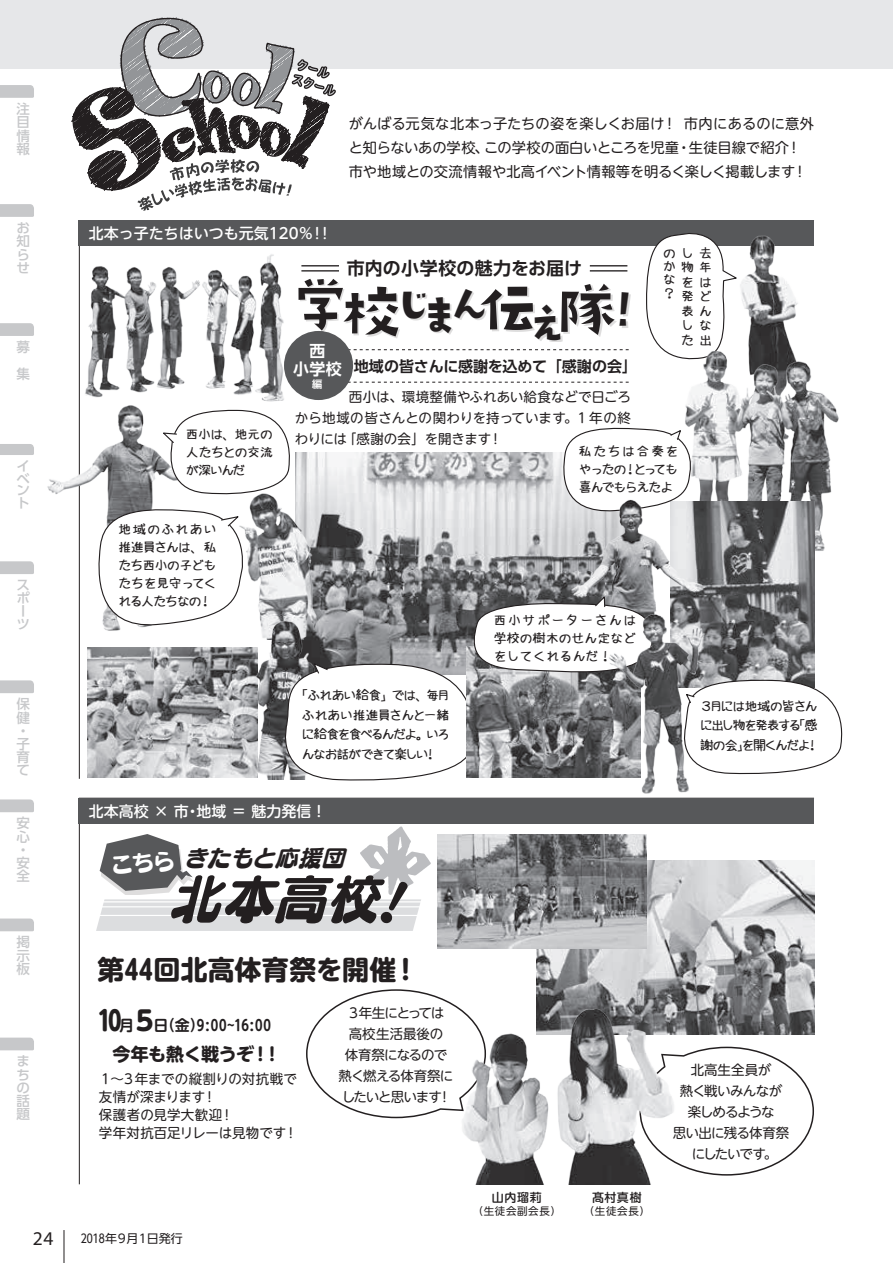
<style>
.page{position:relative;width:893px;height:1263px;background:#fff}
.page>*{position:absolute;margin:0;border:0;box-sizing:border-box;transform-origin:0 0}
.t1{font:italic 53.55px "Slump Std DB";color:#231f20}
.t2{font:49.05px "DS kirigirisu";color:#231f20}
.t3{font:700 27px "UD Shin M Go Pro";letter-spacing:.015em;color:#231f20}
.t4{font:italic 23.4px "Slump Std DB";color:#231f20}
.t5{font:19.5px "Myriad Pro";color:#231f20}
.t6{font:700 18px "UD Shin M Go Pro";letter-spacing:-.025em;color:#231f20}
.t7{font:700 17.85px "UD Shin Go Pro De";letter-spacing:.01em;color:#231f20}
.t8{font:700 15.9px/18.1px "UD Shin Go Pro De";color:#fff;text-align:center}
.t9{font:500 15px "UD Shin M Go Pro";color:#fff}
.t10{font:700 15px "UD Shin Go Pro De";letter-spacing:-.01em;color:#231f20}
.t11{font:700 15px "UD Shin M Go Pro De";color:#231f20}
.t12{font:14.25px/24px "UD Shin M Go Pro";letter-spacing:-.005em;color:#231f20}
.t13{font:13.5px/18px "Sanafon Kaku OT";letter-spacing:-.105em;color:#231f20;text-align:justify}
.t14{font:13.5px/21px "UD Shin M Go Pro";letter-spacing:-.02em;color:#231f20;text-align:justify}
.t15{font:13.5px/19.5px "Sanafon Kaku OT";letter-spacing:-.13em;color:#231f20;text-align:center}
.t16{font:13.5px/18px "UD Shin M Go Pro";letter-spacing:.005em;color:#231f20}
.t17{font:13.5px/21px "UD Shin M Go Pro";letter-spacing:-.06em;color:#231f20;text-align:center}
.t18{font:13.5px/21px "UD Shin M Go Pro";letter-spacing:-.055em;color:#231f20;text-align:center}
.t19{font:500 13.5px/13.2px "UD Shin Go Pro";color:#c7c8ca}
.t20{font:12px "UD Shin Go Pro";letter-spacing:-.015em;color:#231f20}
.t21{font:500 12px "UD Shin M Go Pro";letter-spacing:.055em;color:#231f20}
.t22{font:10.5px "UD Shin M Go Pro";letter-spacing:.06em;color:#231f20}
.t23{font:700 10.2px "UD Shin Go Pro De";color:#fff}
.s1{font-size:63.75px}
.s2{font-family:"UD Shin M Go Pro";font-size:27px}
</style>
<div class="page">
<div style="left:0;top:0;width:893px;height:69px;background:#e6e7e9"></div>
<svg style="left:71px;top:17px;width:265px;height:194px"></svg>
<div style="left:79px;top:220px;width:735px;height:26px;background:#57585a"></div>
<div style="left:284px;top:331px;width:69px;height:69px;background:#57585a;border-radius:50%"></div>
<div style="left:300px;top:280px;width:330px;height:62px;background:#231f20;opacity:.15"></div>
<hr style="left:301px;top:265px;width:38px;height:1px;background:#231f20">
<hr style="left:301px;top:270px;width:38px;height:2px;background:#231f20">
<hr style="left:590px;top:265px;width:37px;height:1px;background:#231f20">
<hr style="left:590px;top:270px;width:37px;height:2px;background:#231f20">
<svg style="left:79px;top:797px;width:736px;height:388px"></svg>
<div style="left:79px;top:798px;width:735px;height:26px;background:#57585a"></div>
<img style="left:740px;top:235px;width:58px;height:110px">
<svg style="left:646px;top:233px;width:91px;height:124px"></svg>
<img style="left:676px;top:345px;width:163px;height:213px">
<img style="left:708px;top:502px;width:106px;height:175px">
<img style="left:296px;top:453px;width:272px;height:141px">
<img style="left:78px;top:239px;width:210px;height:166px">
<img style="left:87px;top:660px;width:160px;height:117px">
<svg style="left:348px;top:349px;width:281px;height:35px"></svg>
<img style="left:47px;top:405px;width:113px;height:255px">
<img style="left:249px;top:484px;width:70px;height:134px">
<img style="left:247px;top:618px;width:26px;height:161px">
<img style="left:568px;top:491px;width:140px;height:186px">
<img style="left:641px;top:604px;width:65px;height:190px">
<img style="left:537px;top:860px;width:277px;height:174px">
<svg style="left:305px;top:988px;width:182px;height:131px"></svg>
<img style="left:449px;top:1003px;width:231px;height:181px">
<svg style="left:474px;top:1167px;width:87px;height:18px"></svg>
<svg style="left:585px;top:1046px;width:230px;height:139px"></svg>
<img style="left:438px;top:834px;width:208px;height:115px">
<svg style="left:160px;top:409px;width:133px;height:88px"></svg>
<svg style="left:674px;top:677px;width:169px;height:99px"></svg>
<svg style="left:561px;top:425px;width:135px;height:89px"></svg>
<svg style="left:95px;top:506px;width:154px;height:169px"></svg>
<svg style="left:273px;top:594px;width:385px;height:189px"></svg>
<svg style="left:0;top:85px;width:34px;height:13px"></svg>
<svg style="left:0;top:204px;width:34px;height:13px"></svg>
<svg style="left:0;top:323px;width:34px;height:13px"></svg>
<svg style="left:0;top:444px;width:34px;height:11px"></svg>
<svg style="left:0;top:561px;width:34px;height:13px"></svg>
<svg style="left:0;top:680px;width:34px;height:13px"></svg>
<svg style="left:0;top:799px;width:34px;height:13px"></svg>
<svg style="left:0;top:1037px;width:34px;height:13px"></svg>
<svg style="left:0;top:918px;width:34px;height:13px"></svg>
<hr style="left:64px;top:1230px;width:1px;height:33px;background:#231f20">
<svg style="left:96px;top:826px;width:335px;height:105px"></svg>
<p class="t19" style="left:17px;top:102px;width:15px;text-align:justify">注目情報</p>
<p class="t19" style="left:17px;top:221px;width:14px;text-align:justify">お知らせ</p>
<p class="t19" style="left:17px;top:333px;width:15px;line-height:27px">募集</p>
<p class="t19" style="left:17px;top:459px;width:15px">イベ</p>
<p class="t19" style="left:17px;top:483px;width:14px">ント</p>
<p class="t19" style="left:17px;top:578px;width:15px">スポーツ</p>
<p class="t19" style="left:17px;top:697px;width:15px">保健・子育て</p>
<p class="t19" style="left:17px;top:816px;width:15px">安心・安全</p>
<p class="t19" style="left:17px;top:935px;width:15px;text-align:justify">掲示板</p>
<p class="t19" style="left:17px;top:1054px;width:15px;text-align:justify">まちの話題</p>
<p class="t12" style="left:349px;top:111px;width:466px">がんばる元気な北本っ子たちの姿を楽しくお届け！ 市内にあるのに意外と知らないあの学校、この学校の面白いところを児童・生徒目線で紹介！市や地域との交流情報や北高イベント情報等を明るく楽しく掲載します！</p>
<p class="t9" style="left:89px;top:221px;width:241px">北本っ子たちはいつも元気120％！！</p>
<h2 class="t2" style="left:288px;top:282px;width:361px"><span class="s1">学校</span>じまん<span class="s1">伝</span>え<span class="s1">隊</span>！</h2>
<p class="t13" style="left:699px;top:239px;width:14px;line-height:28.8px">去は</p>
<p class="t13" style="left:699px;top:316px;width:13px">な</p>
<p class="t13" style="left:663px;top:246px;width:49px;line-height:14.4px">のし<br>か物年</p>
<p class="t13" style="left:663px;top:273px;width:13px;line-height:13.2px">な？</p>
<p class="t13" style="left:681px;top:275px;width:32px;line-height:14.4px;text-align:left">を<br>発ど表んし<br>た出</p>
<h3 class="t7" style="left:347px;top:254px;width:237px">市内の小学校の魅力をお届け</h3>
<p class="t8" style="left:293px;top:341px;width:50px">西<br>小学校</p>
<p class="t23" style="left:312px;top:376px;width:12px">編</p>
<p class="t10" style="left:354px;top:354px;width:285px">地域の皆さんに感謝を込めて「感謝の会」</p>
<p class="t14" style="left:295px;top:385px;width:338px">　　　　西小は、環境整備やふれあい給食などで日ごろから地域の皆さんとの関わりを持っています。1 年の終わりには「感謝の会」を開きます！</p>
<p class="t13" style="left:186px;top:425px;width:89px">西小は、地元の人たちとの交流が深いんだ</p>
<p class="t13" style="left:578px;top:442px;width:102px">私たちは合奏をやったの！とっても喜んでもらえたよ</p>
<p class="t13" style="left:118px;top:520px;width:100px">地域のふれあい推進員さんは、私たち西小の子どもたちを見守ってくれる人たちなの！</p>
<p class="t15" style="left:295px;top:685px;width:157px">「ふれあい給食」では、毎月ふれあい推進員さんと一緒に給食を食べるんだよ。いろんなお話ができて楽しい！</p>
<p class="t9" style="left:89px;top:799px;width:239px">北本高校 × 市・地域 ＝ 魅力発信！</p>
<h3 class="t4" style="left:183px;top:842px;width:171px">きたもと応援団</h3>
<h1 class="t1" style="left:167px;top:862px;width:231px">北本高校</h1>
<h3 class="t3" style="left:97px;top:948px;width:323px">第44回北高体育祭を開催！</h3>
<p class="t11" style="left:97px;top:1013px;width:175px"><span class="s2">１０</span>月<span class="s2">５</span>日（金）9:00～16:00</p>
<h3 class="t6" style="left:112px;top:1039px;width:170px">今年も熱く戦うぞ！！</h3>
<p class="t16" style="left:99px;top:1069px;width:200px">１～３年までの縦割りの対抗戦で友情が深まります！<br>保護者の見学大歓迎！<br>学年対抗百足リレーは見物です！</p>
<p class="t17" style="left:339px;top:1001px;width:116px">３年生にとっては<br>高校生活最後の<br>体育祭になるので熱く燃える体育祭にしたいと思います！</p>
<p class="t13" style="left:493px;top:611px;width:145px">西小サポーターさんは学校の樹木のせん定などをしてくれるんだ！</p>
<p class="t21" style="left:492px;top:1187px;width:52px">山内瑠莉</p>
<p class="t22" style="left:473px;top:1203px;width:90px">（生徒会副会長）</p>
<p class="t21" style="left:592px;top:1187px;width:51px">髙村真樹</p>
<p class="t22" style="left:584px;top:1203px;width:67px">（生徒会長）</p>
<p class="t13" style="left:699px;top:696px;width:122px;line-height:19.5px">３月には地域の皆さんに出し物を発表する「感謝の会」を開くんだよ！</p>
<p class="t18" style="left:673px;top:1059px;width:118px">北高生全員が<br>熱く戦いみんなが楽しめるような<br>思い出に残る体育祭にしたいです。</p>
<h3 class="t5" style="left:33px;top:1226px;width:22px">24</h3>
<p class="t20" style="left:81px;top:1228px;width:104px">2018年９月１日発行</p>
</div>
